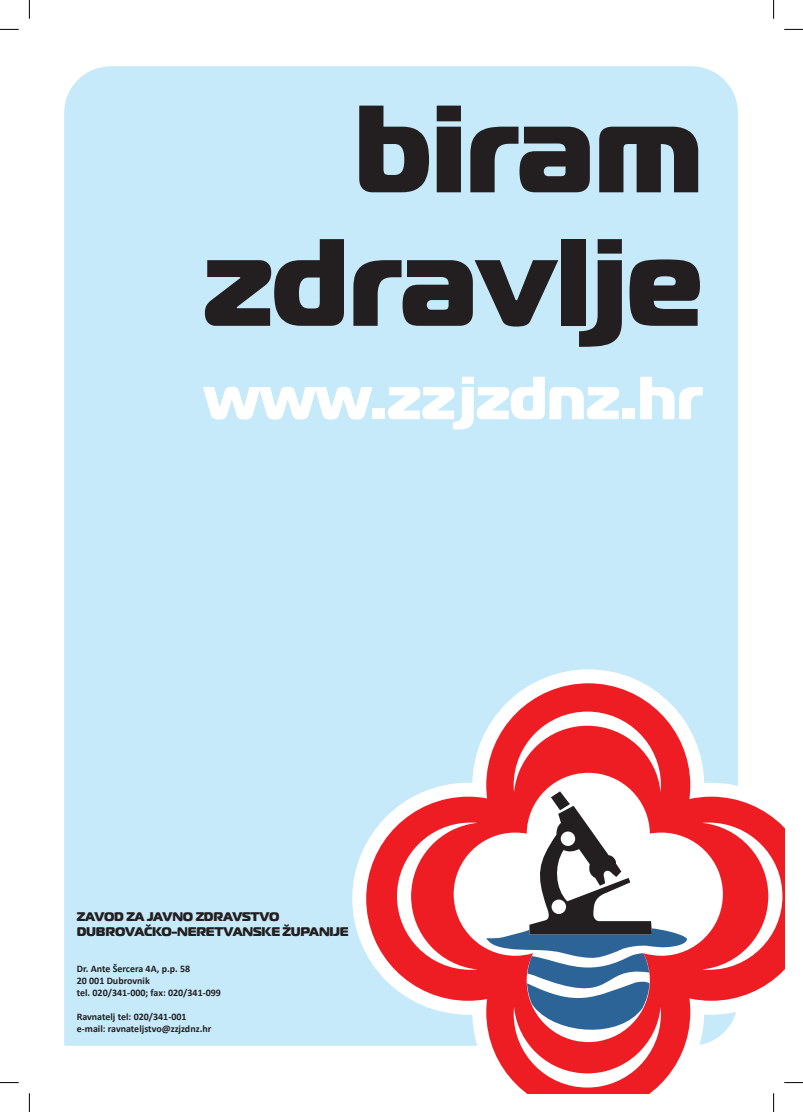
<style>
.page{position:relative;width:803px;height:1112px;background:#fff}
.page>*{position:absolute;margin:0;border:0;box-sizing:border-box;transform-origin:0 0}
.t1{font:800 123.75px/133.4px "Magistral";color:#231f20;text-align:right}
.t2{font:800 60.62px "Magistral";color:#fff}
.t3{font:800 12.5px/15px "Magistral";letter-spacing:-.02em;color:#231f20}
.t4{font:700 10px/12px "Calibri";color:#231f20}
</style>
<div class="page">
<div style="left:64px;top:66px;width:674px;height:979px;background:#c6eafa"></div>
<svg style="left:352px;top:669px;width:386px;height:377px;fill:#c6eafa"></svg>
<svg style="left:366px;top:683px;width:418px;height:409px"></svg>
<svg style="left:486px;top:791px;width:201px;height:247px"></svg>
<svg style="left:0;top:29px;width:19px;height:1px"></svg>
<svg style="left:784px;top:29px;width:19px;height:1px"></svg>
<svg style="left:0;top:1082px;width:19px;height:1px"></svg>
<svg style="left:784px;top:1082px;width:19px;height:1px"></svg>
<svg style="left:29px;top:0;width:1px;height:19px"></svg>
<svg style="left:29px;top:1093px;width:1px;height:18px"></svg>
<svg style="left:773px;top:0;width:1px;height:19px"></svg>
<svg style="left:773px;top:1093px;width:1px;height:18px"></svg>
<h1 class="t1" style="left:204px;top:81px;width:501px">biram zdravlje</h1>
<h2 class="t2" style="left:204px;top:358px;width:501px">www.zzjzdnz.hr</h2>
<p class="t3" style="left:77px;top:909px;width:273px">ZAVOD ZA JAVNO ZDRAVSTVO<br>DUBROVAČKO-NERETVANSKE ŽUPANIJE</p>
<p class="t4" style="left:77px;top:962px;width:146px">Dr. Ante Šercera 4A, p.p. 58<br>20 001 Dubrovnik<br>tel. 020/341-000; fax: 020/341-099</p>
<p class="t4" style="left:77px;top:1010px;width:136px">Ravnatelj tel: 020/341-001 e-mail: ravnateljstvo@zzjzdnz.hr</p>
</div>
